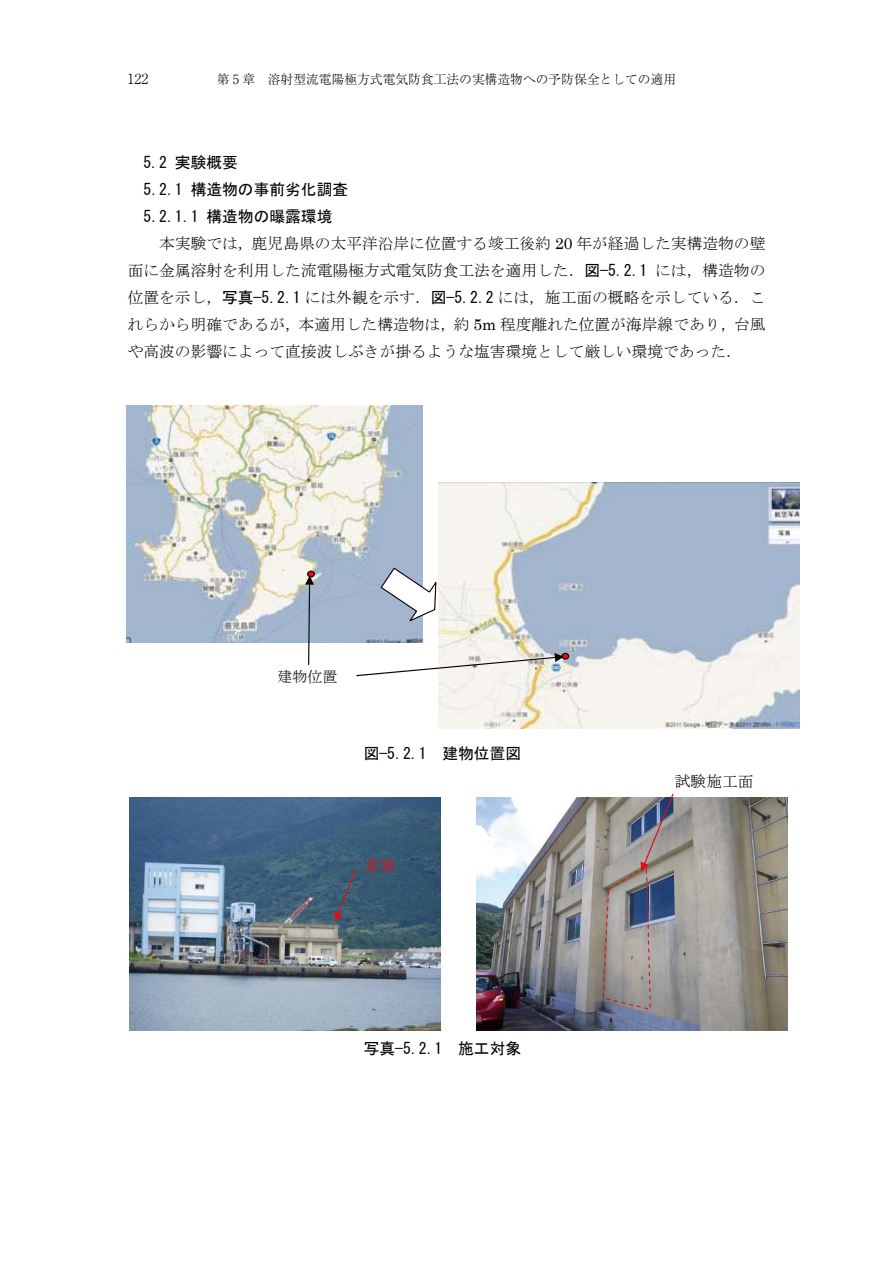
<style>
.page{position:relative;width:893px;height:1263px;background:#fff}
.page>*{position:absolute;margin:0;border:0;box-sizing:border-box;transform-origin:0 0}
.t1{font:15.75px/27px "MS Mincho";color:#000;text-align:justify}
.t2{font:15.75px/27px "MS Gothic";color:#000}
.t3{font:15.75px "MS Mincho";color:#e60c12}
.t4{font:15px "MS Mincho";color:#000}
.t5{font:300 13.8px "Ryumin Pr 6";color:#000}
.t6{font:300 12.75px "Ryumin Pr 6";color:#000}
.s1{font-family:"Century"}
.s2{font-family:"MS Gothic"}
</style>
<div class="page">
<img style="left:126px;top:406px;width:296px;height:236px">
<img style="left:438px;top:482px;width:361px;height:247px">
<div style="left:307px;top:571px;width:8px;height:6px;border:1px solid #060000;border-radius:50%"></div>
<svg style="left:305px;top:571px;width:9px;height:94px"></svg>
<svg style="left:380px;top:567px;width:57px;height:56px"></svg>
<div style="left:562px;top:653px;width:7px;height:6px;background:#e60c12;border-radius:50%"></div>
<div style="left:561px;top:653px;width:8px;height:7px;border:1px solid #060000;border-radius:50%"></div>
<svg style="left:356px;top:653px;width:208px;height:23px"></svg>
<img style="left:130px;top:797px;width:311px;height:234px">
<img style="left:476px;top:797px;width:311px;height:234px">
<img style="left:602px;top:794px;width:71px;height:217px">
<svg style="left:334px;top:869px;width:22px;height:52px"></svg>
<p class="t5" style="left:128px;top:68px;width:22px">122</p>
<p class="t6" style="left:217px;top:69px;width:461px">第 5 章　溶射型流電陽極方式電気防食工法の実構造物への予防保全としての適用</p>
<p class="t2" style="left:143px;top:149px;width:206px">5.2 実験概要<br>5.2.1 構造物の事前劣化調査<br>5.2.1.1 構造物の曝露環境</p>
<p class="t1" style="left:128px;top:230px;width:639px;text-indent:32px">本実験では，鹿児島県の太平洋沿岸に位置する竣工後約 <span class="s1">20</span> 年が経過した実構造物の壁面に金属溶射を利用した流電陽極方式電気防食工法を適用した．<span class="s2">図—5.2.1</span> には，構造物の位置を示し，<span class="s2">写真—5.2.1</span> には外観を示す．<span class="s2">図—5.2.2</span> には，施工面の概略を示している．これらから明確であるが，本適用した構造物は，約 <span class="s1">5m</span> 程度離れた位置が海岸線であり，台風や高波の影響によって直接波しぶきが掛るような塩害環境として厳しい環境であった．</p>
<p class="t4" style="left:277px;top:669px;width:62px">建物位置</p>
<p class="t2" style="left:364px;top:739px;width:159px">図—5.2.1 建物位置図</p>
<p class="t3" style="left:364px;top:857px;width:33px">倉庫</p>
<p class="t2" style="left:364px;top:1035px;width:159px">写真—5.2.1 施工対象</p>
<p class="t1" style="left:675px;top:768px;width:80px">試験施工面</p>
</div>
